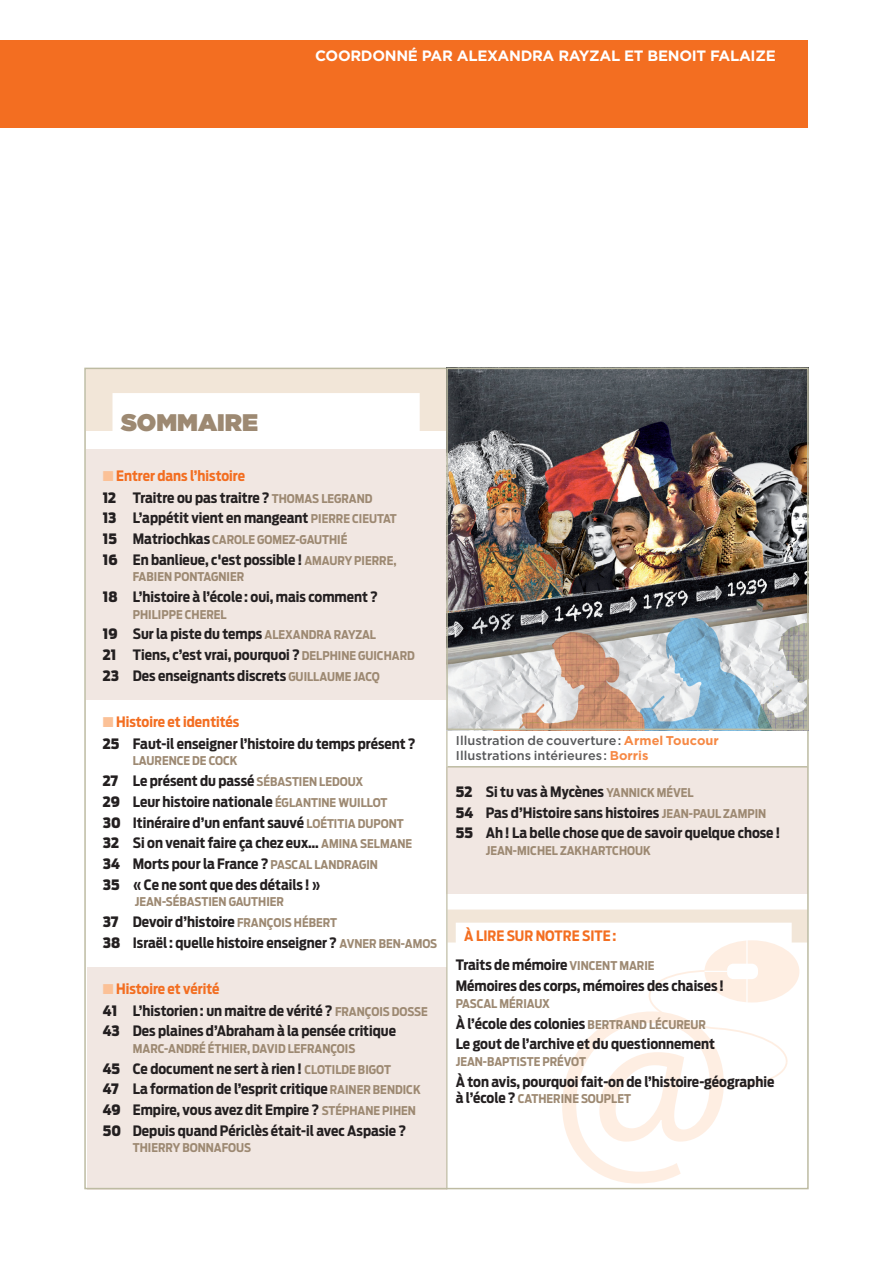
<style>
.page{position:relative;width:893px;height:1263px;background:#fff}
.page>*{position:absolute;margin:0;border:0;box-sizing:border-box;transform-origin:0 0}
.t1{font:900 24px "Gotham";color:#9d8972}
.TETIERE_-_BANDEAU{font:700 15px "Gotham";letter-spacing:-.02em;color:#fff}
.DOS_-_SOM_-_INTERIEU{font:700 14.25px "Antenna Cond";color:#231f20}
.SOM-SITE{font:700 14.25px "Antenna Cond";color:#231f20}
.TITRE_DE_SOUS_PARTIE{font:700 14.25px "Antenna Cond";color:#f36e21}
.t2{font:500 12.75px/15px "Gotham";color:#57585a}
.DOS_-_SOM_-_INTERIEU-2{font:700 12px "Antenna Cond";color:#9d8972}
.SOM-SITE-2{font:700 12px "Antenna Cond";color:#9d8972}
.s1{color:#fbc197}
.s2{font-weight:900}
.s3{font-size:12px;color:#9d8972}
.s4{font-weight:900;font-size:14.25px;color:#231f20}
.s5{font-size:14.25px;color:#231f20}
.s6{font-weight:700;color:#f68945}
</style>
<div class="page">
<div style="left:0;top:40px;width:808px;height:88px;background:#f36e21"></div>
<div style="left:86px;top:369px;width:361px;height:62px;background:#f2e6d8"></div>
<div style="left:113px;top:393px;width:307px;height:45px;background:#fff"></div>
<div style="left:87px;top:967px;width:359px;height:222px;background:#f1e7e2"></div>
<div style="left:86px;top:449px;width:361px;height:250px;background:#f1e7e2"></div>
<div style="left:446px;top:767px;width:362px;height:127px;background:#f1e7e2"></div>
<div style="left:704px;top:940px;width:95px;height:62px;background:#feeee2;border-radius:50%"></div>
<hr style="left:746px;top:938px;width:2px;height:66px;background:#fff">
<div style="left:727px;top:964px;width:31px;height:15px;background:#fff;border-radius:6px"></div>
<svg style="left:562px;top:968px;width:226px;height:215px"></svg>
<svg style="left:447px;top:909px;width:359px;height:33px"></svg>
<hr style="left:446px;top:376px;width:1px;height:813px;background:#bdbba2">
<hr style="left:447px;top:766px;width:360px;height:1px;background:#bdbba2">
<img style="left:449px;top:371px;width:357px;height:356px">
<div style="left:446px;top:368px;width:363px;height:362px;border:2px solid #bdbba2"></div>
<p class="TETIERE_-_BANDEAU" style="left:315px;top:46px;width:462px">COORDONNÉ PAR ALEXANDRA RAYZAL ET BENOIT FALAIZE</p>
<h1 class="t1" style="left:121px;top:405px;width:139px">SOMMAIRE</h1>
<p class="TITRE_DE_SOUS_PARTIE" style="left:103px;top:467px;width:144px"><span class="s1">■</span> Entrer dans l’histoire</p>
<p class="DOS_-_SOM_-_INTERIEU" style="left:103px;top:489px;width:271px"><span class="s2">12</span> Traitre ou pas traitre? <span class="s3">THOMAS LEGRAND</span></p>
<p class="DOS_-_SOM_-_INTERIEU" style="left:103px;top:510px;width:296px"><span class="s2">13</span> L’appétit vient en mangeant <span class="s3">PIERRE CIEUTAT</span></p>
<p class="DOS_-_SOM_-_INTERIEU-2" style="left:103px;top:533px;width:246px"><span class="s4">15</span> <span class="s5">Matriochkas</span> CAROLE GOMEZ-GAUTHIÉ</p>
<p class="DOS_-_SOM_-_INTERIEU" style="left:103px;top:551px;width:295px"><span class="s2">16</span> En banlieue, c'est possible! <span class="s3">AMAURY PIERRE,</span></p>
<p class="DOS_-_SOM_-_INTERIEU-2" style="left:133px;top:570px;width:113px">FABIEN PONTAGNIER</p>
<p class="DOS_-_SOM_-_INTERIEU" style="left:103px;top:588px;width:277px"><span class="s2">18</span> L’histoire à l’école: oui, mais comment?</p>
<p class="DOS_-_SOM_-_INTERIEU-2" style="left:133px;top:607px;width:95px">PHILIPPE CHEREL</p>
<p class="DOS_-_SOM_-_INTERIEU" style="left:103px;top:626px;width:275px"><span class="s2">19</span> Sur la piste du temps <span class="s3">ALEXANDRA RAYZAL</span></p>
<p class="DOS_-_SOM_-_INTERIEU" style="left:103px;top:646px;width:314px"><span class="s2">21</span> Tiens, c’est vrai, pourquoi? <span class="s3">DELPHINE GUICHARD</span></p>
<p class="DOS_-_SOM_-_INTERIEU" style="left:103px;top:667px;width:279px"><span class="s2">23</span> Des enseignants discrets <span class="s3">GUILLAUME JACQ</span></p>
<p class="TITRE_DE_SOUS_PARTIE" style="left:103px;top:713px;width:138px"><span class="s1">■</span> Histoire et identités</p>
<p class="DOS_-_SOM_-_INTERIEU" style="left:103px;top:735px;width:314px"><span class="s2">25</span> Faut-il enseigner l’histoire du temps présent?</p>
<p class="DOS_-_SOM_-_INTERIEU-2" style="left:133px;top:754px;width:106px">LAURENCE DE COCK</p>
<p class="DOS_-_SOM_-_INTERIEU" style="left:103px;top:772px;width:262px"><span class="s2">27</span> Le présent du passé <span class="s3">SÉBASTIEN LEDOUX</span></p>
<p class="DOS_-_SOM_-_INTERIEU" style="left:103px;top:793px;width:286px"><span class="s2">29</span> Leur histoire nationale <span class="s3">ÉGLANTINE WUILLOT</span></p>
<p class="DOS_-_SOM_-_INTERIEU" style="left:103px;top:814px;width:303px"><span class="s2">30</span> Itinéraire d’un enfant sauvé <span class="s3">LOÉTITIA DUPONT</span></p>
<p class="DOS_-_SOM_-_INTERIEU" style="left:103px;top:834px;width:311px"><span class="s2">32</span> Si on venait faire ça chez eux… <span class="s3">AMINA SELMANE</span></p>
<p class="DOS_-_SOM_-_INTERIEU" style="left:103px;top:855px;width:277px"><span class="s2">34</span> Morts pour la France? <span class="s3">PASCAL LANDRAGIN</span></p>
<p class="DOS_-_SOM_-_INTERIEU" style="left:103px;top:876px;width:220px"><span class="s2">35</span> «Ce ne sont que des détails !»</p>
<p class="DOS_-_SOM_-_INTERIEU-2" style="left:135px;top:895px;width:151px">JEAN-SÉBASTIEN GAUTHIER</p>
<p class="DOS_-_SOM_-_INTERIEU" style="left:103px;top:913px;width:236px"><span class="s2">37</span> Devoir d’histoire <span class="s3">FRANÇOIS HÉBERT</span></p>
<p class="DOS_-_SOM_-_INTERIEU" style="left:103px;top:934px;width:336px"><span class="s2">38</span> Israël: quelle histoire enseigner? <span class="s3">AVNER BEN-AMOS</span></p>
<p class="TITRE_DE_SOUS_PARTIE" style="left:103px;top:980px;width:118px"><span class="s1">■</span> Histoire et vérité</p>
<p class="DOS_-_SOM_-_INTERIEU" style="left:103px;top:1002px;width:326px"><span class="s2">41</span> L’historien: un maitre de vérité? <span class="s3">FRANÇOIS DOSSE</span></p>
<p class="DOS_-_SOM_-_INTERIEU" style="left:103px;top:1023px;width:295px"><span class="s2">43</span> Des plaines d’Abraham à la pensée critique</p>
<p class="DOS_-_SOM_-_INTERIEU-2" style="left:133px;top:1041px;width:224px">MARC-ANDRÉ ÉTHIER, DAVID LEFRANÇOIS</p>
<p class="DOS_-_SOM_-_INTERIEU" style="left:103px;top:1060px;width:290px"><span class="s2">45</span> Ce document ne sert à rien! <span class="s3">CLOTILDE BIGOT</span></p>
<p class="DOS_-_SOM_-_INTERIEU" style="left:103px;top:1081px;width:319px"><span class="s2">47</span> La formation de l’esprit critique <span class="s3">RAINER BENDICK</span></p>
<p class="DOS_-_SOM_-_INTERIEU" style="left:103px;top:1101px;width:315px"><span class="s2">49</span> Empire, vous avez dit Empire? <span class="s3">STÉPHANE PIHEN</span></p>
<p class="DOS_-_SOM_-_INTERIEU" style="left:103px;top:1122px;width:305px"><span class="s2">50</span> Depuis quand Périclès était-il avec Aspasie?</p>
<p class="DOS_-_SOM_-_INTERIEU-2" style="left:133px;top:1141px;width:120px">THIERRY BONNAFOUS</p>
<p class="t2" style="left:456px;top:732px;width:264px">Illustration de couverture : <span class="s6">Armel Toucour<br></span>Illustrations intérieures : <span class="s6">Borris</span></p>
<p class="DOS_-_SOM_-_INTERIEU" style="left:456px;top:783px;width:239px"><span class="s2">52</span> Si tu vas à Mycènes <span class="s3">YANNICK MÉVEL</span></p>
<p class="DOS_-_SOM_-_INTERIEU" style="left:456px;top:804px;width:312px"><span class="s2">54</span> Pas d’Histoire sans histoires <span class="s3">JEAN-PAUL ZAMPIN</span></p>
<p class="DOS_-_SOM_-_INTERIEU" style="left:456px;top:824px;width:326px"><span class="s2">55</span> Ah! La belle chose que de savoir quelque chose!</p>
<p class="DOS_-_SOM_-_INTERIEU-2" style="left:486px;top:843px;width:167px">JEAN-MICHEL ZAKHARTCHOUK</p>
<p class="TITRE_DE_SOUS_PARTIE" style="left:464px;top:927px;width:154px">À LIRE SUR NOTRE SITE:</p>
<p class="SOM-SITE" style="left:456px;top:957px;width:200px">Traits de mémoire <span class="s3">VINCENT MARIE</span></p>
<p class="SOM-SITE" style="left:456px;top:977px;width:270px">Mémoires des corps, mémoires des chaises !</p>
<p class="SOM-SITE-2" style="left:456px;top:996px;width:96px">PASCAL MÉRIAUX</p>
<p class="SOM-SITE" style="left:456px;top:1015px;width:252px">À l’école des colonies <span class="s3">BERTRAND LÉCUREUR</span></p>
<p class="SOM-SITE" style="left:456px;top:1035px;width:261px">Le gout de l’archive et du questionnement</p>
<p class="SOM-SITE-2" style="left:456px;top:1054px;width:132px">JEAN-BAPTISTE PRÉVOT</p>
<p class="SOM-SITE" style="left:456px;top:1073px;width:320px">À ton avis, pourquoi fait-on de l’histoire-géographie</p>
<p class="SOM-SITE-2" style="left:456px;top:1091px;width:177px"><span class="s5">à l’école?</span> CATHERINE SOUPLET</p>
</div>
